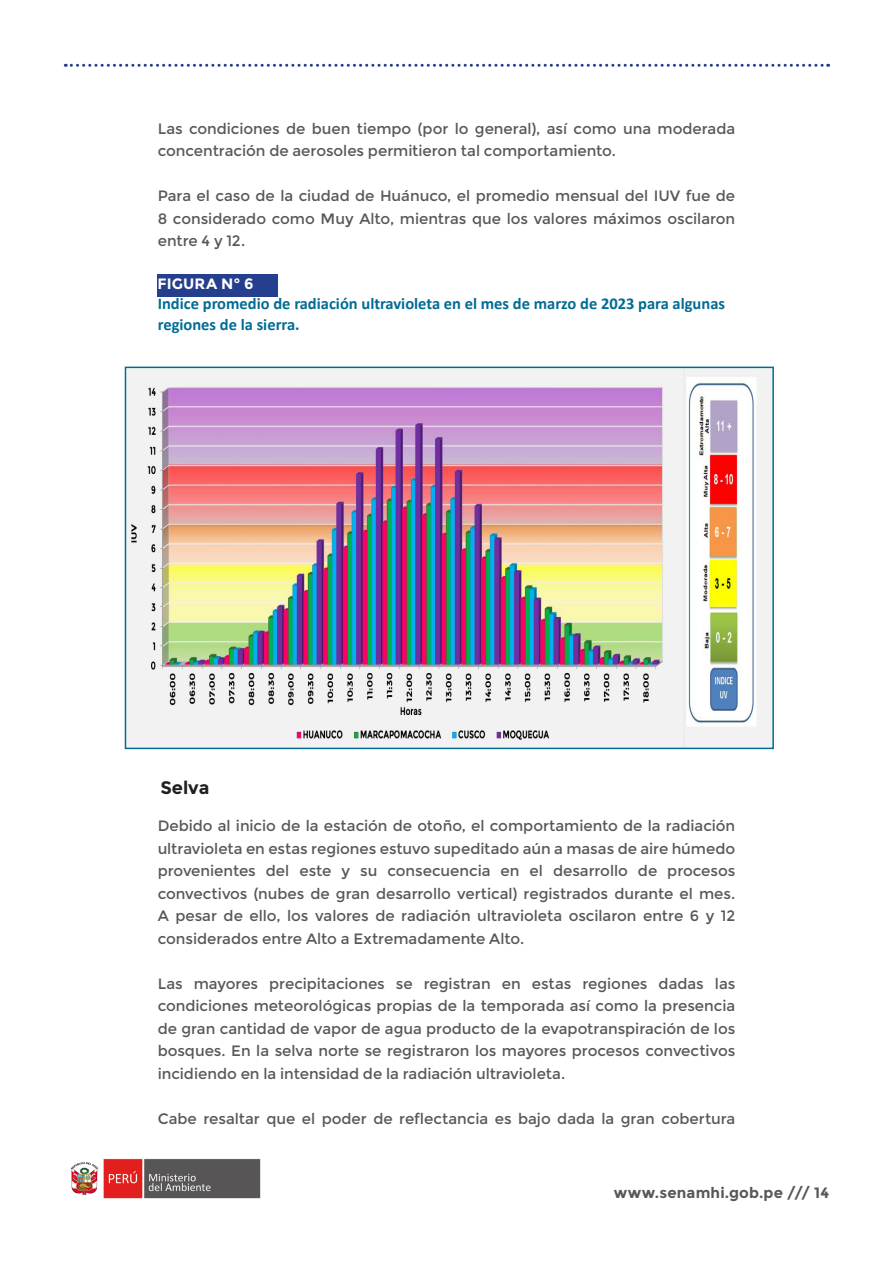
<style>
.page{position:relative;width:893px;height:1263px;background:#fff}
.page>*{position:absolute;margin:0;border:0;box-sizing:border-box;transform-origin:0 0}
.texto_Monserrat{font:700 18px "Montserrat";letter-spacing:-.005em;color:#231f20}
.tex-_de_gráfico_nro{font:700 16.5px/21px "Calibri";color:#006c95}
.t1{font:15px/22.5px "Montserrat";color:#57585a;text-align:justify}
.t2{font:700 15px "Montserrat";letter-spacing:.01em;color:#57585a}
.tex-_de_gráfico_nro-2{font:700 15px "Montserrat";letter-spacing:.01em;color:#fff}
</style>
<div class="page">
<svg style="left:65px;top:64px;width:764px;height:3px"></svg>
<img style="left:70px;top:1158px;width:191px;height:41px">
<div style="left:157px;top:274px;width:121px;height:23px;background:#253f8e"></div>
<img style="left:128px;top:370px;width:643px;height:376px">
<div style="left:125px;top:367px;width:649px;height:382px;border:2px solid #006c95"></div>
<p class="t1" style="left:158px;top:117px;width:579px">Las condiciones de buen tiempo (por lo general), así como una moderada concentración de aerosoles permitieron tal comportamiento.</p>
<p class="t1" style="left:158px;top:185px;width:579px">Para el caso de la ciudad de Huánuco, el promedio mensual del IUV fue de 8 considerado como Muy Alto, mientras que los valores máximos oscilaron entre 4 y 12.</p>
<p class="tex-_de_gráfico_nro-2" style="left:157px;top:275px;width:98px">FIGURA N° 6</p>
<p class="tex-_de_gráfico_nro" style="left:158px;top:293px;width:569px">Indice promedio de radiación ultravioleta en el mes de marzo de 2023 para algunas regiones de la sierra.</p>
<p class="texto_Monserrat" style="left:161px;top:777px;width:50px">Selva</p>
<p class="t1" style="left:158px;top:815px;width:579px">Debido al inicio de la estación de otoño, el comportamiento de la radiación ultravioleta en estas regiones estuvo supeditado aún a masas de aire húmedo provenientes del este y su consecuencia en el desarrollo de procesos convectivos (nubes de gran desarrollo vertical) registrados durante el mes.<br>A pesar de ello, los valores de radiación ultravioleta oscilaron entre 6 y 12 considerados entre Alto a Extremadamente Alto.</p>
<p class="t1" style="left:158px;top:972px;width:579px">Las mayores precipitaciones se registran en estas regiones dadas las condiciones meteorológicas propias de la temporada así como la presencia de gran cantidad de vapor de agua producto de la evapotranspiración de los bosques. En la selva norte se registraron los mayores procesos convectivos incidiendo en la intensidad de la radiación ultravioleta.</p>
<p class="t1" style="left:158px;top:1107px;width:579px">Cabe resaltar que el poder de reflectancia es bajo dada la gran cobertura</p>
<p class="t2" style="left:614px;top:1184px;width:217px">www.senamhi.gob.pe /// 14</p>
</div>
